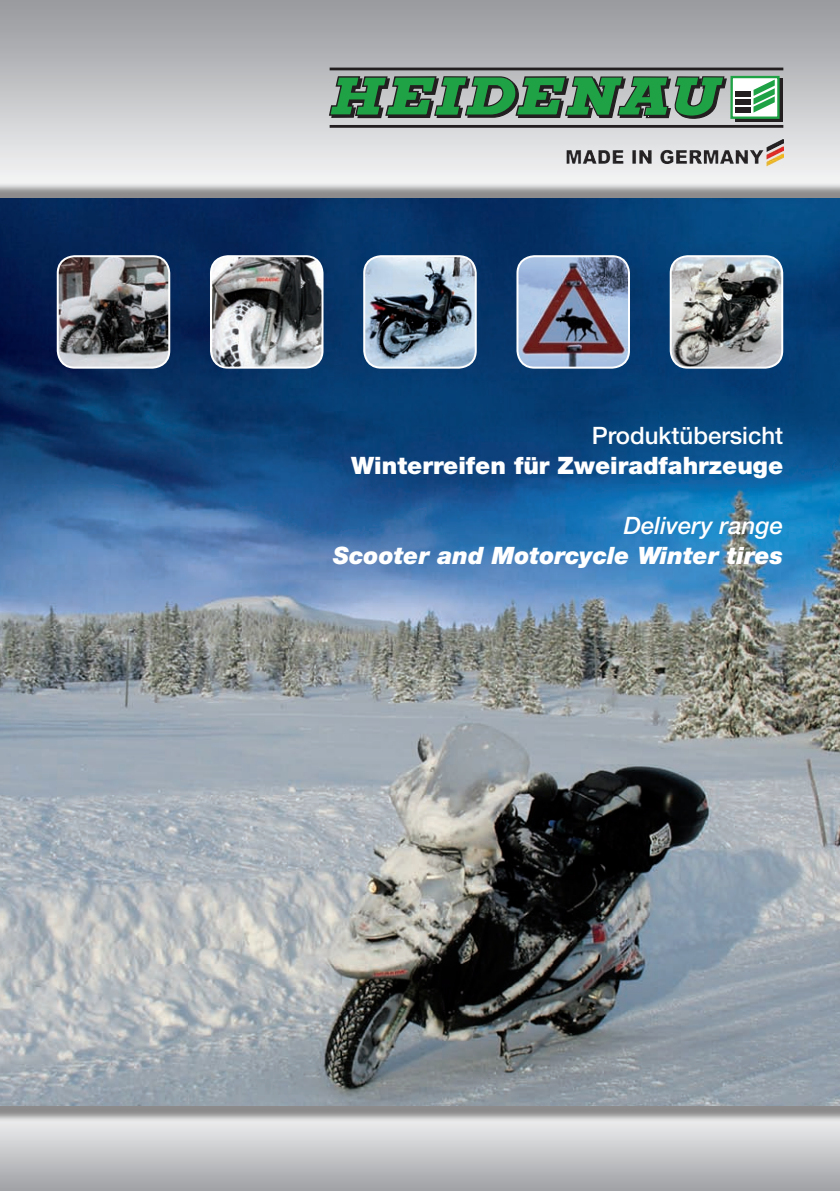
<style>
.page{position:relative;width:840px;height:1191px;background:#fff}
.page>*{position:absolute;margin:0;border:0;box-sizing:border-box;transform-origin:0 0}
.t1{font:900 24px "Helvetica Neue";color:#fff}
.t2{font:italic 900 24px "Helvetica Neue";color:#fff}
.t3{font:500 24px "Helvetica Neue";color:#fff}
.t4{font:italic 500 24px "Helvetica Neue";color:#fff}
</style>
<div class="page">
<img style="left:0;top:0;width:839px;height:1191px">
<div style="left:0;top:182px;width:839px;height:46px;background:#231f20;opacity:.5"></div>
<svg style="left:0;top:200px;width:839px;height:33px;background:#043469"></svg>
<div style="left:0;top:1077px;width:839px;height:45px;background:#231f20;opacity:.5"></div>
<svg style="left:0;top:1071px;width:839px;height:34px;background:#909aa3"></svg>
<img style="left:565px;top:139px;width:217px;height:27px">
<svg style="left:735px;top:79px;width:47px;height:43px"></svg>
<svg style="left:328px;top:75px;width:399px;height:45px;background:#4f8b61"></svg>
<div style="left:730px;top:77px;width:47px;height:41px;background:#fff"></div>
<div style="left:730px;top:76px;width:49px;height:43px;border:2px solid #1fa245"></div>
<div style="left:734px;top:91px;width:16px;height:5px;background:#231f20"></div>
<div style="left:734px;top:99px;width:16px;height:6px;background:#231f20"></div>
<div style="left:734px;top:107px;width:16px;height:6px;background:#231f20"></div>
<svg style="left:753px;top:80px;width:21px;height:33px"></svg>
<div style="left:330px;top:68px;width:452px;height:2px;border:1px solid #231f20"></div>
<div style="left:330px;top:125px;width:452px;height:2px;border:1px solid #231f20"></div>
<img style="left:211px;top:256px;width:111px;height:112px">
<div style="left:210px;top:255px;width:113px;height:114px;border:2px solid #fff;border-radius:17px"></div>
<img style="left:517px;top:256px;width:111px;height:112px">
<div style="left:516px;top:255px;width:113px;height:114px;border:2px solid #fff;border-radius:17px"></div>
<img style="left:364px;top:256px;width:111px;height:112px">
<div style="left:363px;top:255px;width:113px;height:114px;border:2px solid #fff;border-radius:17px"></div>
<img style="left:58px;top:256px;width:111px;height:112px">
<div style="left:57px;top:255px;width:113px;height:114px;border:2px solid #fff;border-radius:17px"></div>
<img style="left:670px;top:256px;width:111px;height:112px">
<div style="left:669px;top:255px;width:113px;height:114px;border:2px solid #fff;border-radius:17px"></div>
<p class="t3" style="left:591px;top:421px;width:193px">Produktübersicht</p>
<p class="t1" style="left:351px;top:450px;width:433px">Winterreifen für Zweiradfahrzeuge</p>
<p class="t4" style="left:623px;top:511px;width:161px">Delivery range</p>
<p class="t2" style="left:333px;top:540px;width:451px">Scooter and Motorcycle Winter tires</p>
</div>
